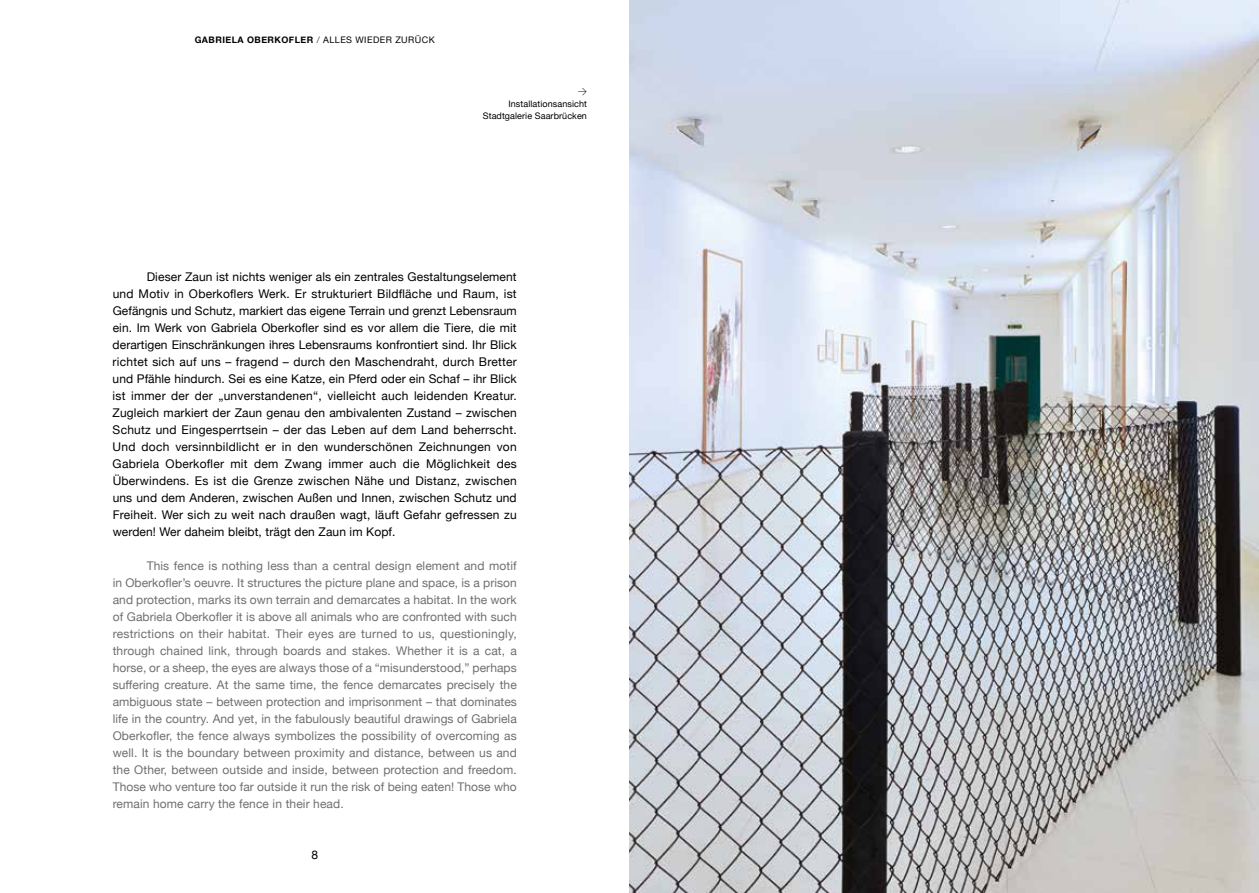
<style>
.page{position:relative;width:1259px;height:893px;background:#fff}
.page>*{position:absolute;margin:0;border:0;box-sizing:border-box;transform-origin:0 0}
.t1{font:12px/17px "Helvetica Neue";letter-spacing:.01em;color:#000;text-align:justify}
.t2{font:12px/17px "Helvetica Neue";letter-spacing:.01em;color:#706f6f;text-align:justify}
.t3{font:9px/12.8px "Helvetica Neue";letter-spacing:.01em;color:#000;text-align:right}
.t4{font:700 9px "Helvetica Neue";letter-spacing:.05em;color:#000}
.t5{font:300 9px "DIN Pro";color:#000}
.s1{font-weight:300}
.s2{font-weight:400}
</style>
<div class="page">
<img style="left:629px;top:0;width:630px;height:893px">
<p class="t4" style="left:195px;top:32px;width:241px">GABRIELA OBERKOFLER <span class="s1">/</span> <span class="s2">ALLES WIEDER ZURÜCK</span></p>
<p class="t5" style="left:578px;top:84px;width:11px">→</p>
<p class="t3" style="left:483px;top:98px;width:106px">Installationsansicht<br>Stadtgalerie Saarbrücken</p>
<p class="t1" style="left:113px;top:269px;width:406px;text-indent:34px">Dieser Zaun ist nichts weniger als ein zentrales Gestaltungselement und Motiv in Oberkoflers Werk. Er strukturiert Bildfläche und Raum, ist Gefängnis und Schutz, markiert das eigene Terrain und grenzt Lebensraum ein. Im Werk von Gabriela Oberkofler sind es vor allem die Tiere, die mit derartigen Einschränkungen ihres Lebensraums konfrontiert sind. Ihr Blick richtet sich auf uns – fragend – durch den Maschendraht, durch Bretter und Pfähle hindurch. Sei es eine Katze, ein Pferd oder ein Schaf – ihr Blick ist immer der der „unverstandenen“, vielleicht auch leidenden Kreatur.<br>Zugleich markiert der Zaun genau den ambivalenten Zustand – zwischen Schutz und Eingesperrtsein – der das Leben auf dem Land beherrscht.<br>Und doch versinnbildlicht er in den wunderschönen Zeichnungen von -Gabriela Oberkofler mit dem Zwang immer auch die Möglichkeit des Überwindens. Es ist die Grenze zwischen Nähe und Distanz, zwischen uns und dem Anderen, zwischen Außen und Innen, zwischen Schutz und Freiheit. Wer sich zu weit nach draußen wagt, läuft Gefahr gefressen zu werden! Wer daheim bleibt, trägt den Zaun im Kopf.</p>
<p class="t2" style="left:113px;top:558px;width:406px;text-indent:34px">This fence is nothing less than a central design element and motif in Oberkofler’s oeuvre. It structures the picture plane and space, is a prison and protection, marks its own terrain and demarcates a habitat. In the work of Gabriela Oberkofler it is above all animals who are confronted with such restrictions on their habitat. Their eyes are turned to us, questioningly, through chained link, through boards and stakes. Whether it is a cat, a horse, or a sheep, the eyes are always those of a “misunderstood,” perhaps suffering creature. At the same time, the fence demarcates precisely the ambiguous state – between protection and imprisonment – that dominates life in the country. And yet, in the fabulously beautiful drawings of Gabriela Oberkofler, the fence always symbolizes the possibility of overcoming as well. It is the boundary between proximity and distance, between us and the Other, between outside and inside, between protection and freedom.<br>Those who venture too far outside it run the risk of being eaten! Those who remain home carry the fence in their head.</p>
<p class="t1" style="left:311px;top:847px;width:8px">8</p>
</div>
